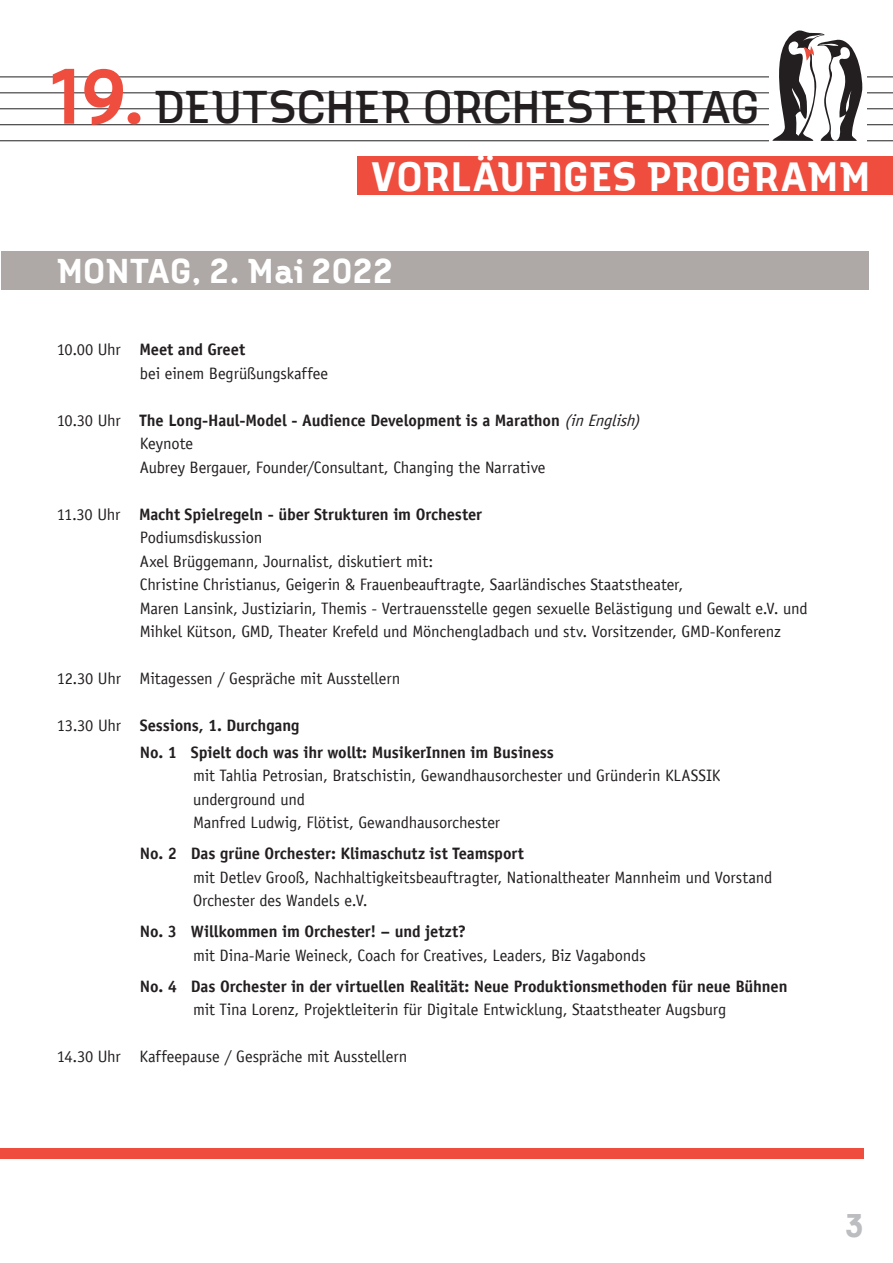
<style>
.page{position:relative;width:893px;height:1263px;background:#fff}
.page>*{position:absolute;margin:0;border:0;box-sizing:border-box;transform-origin:0 0}
.t1{font:600 72px "Envy";color:#ef4d3d}
.t2{font:42px "Envy";letter-spacing:-.01em;color:#231f20}
.t3{font:700 37.5px "Envy";letter-spacing:-.02em;color:#fff}
.t4{font:700 31.5px "Envy";letter-spacing:-.025em;color:#fff}
.t5{font:700 30px "Envy";color:#bcbdc0}
.t6{font:16.5px "Officina Sans LT";letter-spacing:-.01em;color:#231f20}
.t7{font:700 16.5px "Officina Sans LT";letter-spacing:-.005em;color:#231f20}
.s1{font-weight:400}
.s2{font-weight:400;font-style:italic}
</style>
<div class="page">
<div style="left:357px;top:157px;width:536px;height:38px;background:#ef4d3d"></div>
<hr style="left:0;top:77px;width:893px;height:1px;background:#231f20">
<hr style="left:0;top:93px;width:893px;height:1px;background:#231f20">
<hr style="left:0;top:109px;width:893px;height:1px;background:#231f20">
<hr style="left:0;top:124px;width:893px;height:1px;background:#231f20">
<hr style="left:0;top:141px;width:893px;height:1px;background:#231f20">
<div style="left:770px;top:27px;width:97px;height:115px;background:#fff"></div>
<svg style="left:772px;top:30px;width:90px;height:111px"></svg>
<div style="left:1px;top:252px;width:867px;height:38px;background:#aea8a6"></div>
<div style="left:0;top:1148px;width:863px;height:10px;background:#ef4d3d"></div>
<p class="t1" style="left:46px;top:48px;width:99px">19.</p>
<p class="t2" style="left:153px;top:79px;width:609px">DEUTSCHER ORCHESTERTAG</p>
<p class="t3" style="left:370px;top:151px;width:503px">VORLÄUFIGES PROGRAMM</p>
<p class="t4" style="left:56px;top:250px;width:338px">MONTAG, 2. Mai 2022</p>
<p class="t7" style="left:57px;top:339px;width:190px"><span class="s1">10.00 Uhr</span> Meet and Greet</p>
<p class="t6" style="left:140px;top:363px;width:190px">bei einem Begrüßungskaffee</p>
<p class="t7" style="left:57px;top:410px;width:589px"><span class="s1">10.30 Uhr</span> The Long-Haul-Model - Audience Development is a Marathon <span class="s2">(inEnglish)</span></p>
<p class="t6" style="left:140px;top:434px;width:55px">Keynote</p>
<p class="t6" style="left:140px;top:457px;width:407px">Aubrey Bergauer, Founder/Consultant, Changing the Narrative</p>
<p class="t7" style="left:57px;top:504px;width:427px"><span class="s1">11.30 Uhr</span> Macht Spielregeln - über Strukturen im Orchester</p>
<p class="t6" style="left:140px;top:528px;width:124px">Podiumsdiskussion</p>
<p class="t6" style="left:140px;top:551px;width:295px">Axel Brüggemann, Journalist, diskutiert mit:</p>
<p class="t6" style="left:140px;top:575px;width:545px">Christine Christianus, Geigerin &amp; Frauenbeauftragte, Saarländisches Staatstheater,</p>
<p class="t6" style="left:140px;top:598px;width:669px">Maren Lansink, Justiziarin, Themis - Vertrauensstelle gegen sexuelle Belästigung und Gewalt e.V. und</p>
<p class="t6" style="left:140px;top:622px;width:642px">Mihkel Kütson, GMD, Theater Krefeld und Mönchengladbach und stv. Vorsitzender, GMD-Konferenz</p>
<p class="t6" style="left:57px;top:669px;width:345px">12.30 Uhr Mitagessen / Gespräche mit Ausstellern</p>
<p class="t7" style="left:57px;top:715px;width:244px"><span class="s1">13.30 Uhr</span> Sessions, 1. Durchgang</p>
<p class="t7" style="left:140px;top:742px;width:415px">No. 1 Spielt doch was ihr wollt: MusikerInnen im Business</p>
<p class="t6" style="left:193px;top:766px;width:529px">mit Tahlia Petrosian, Bratschistin, Gewandhausorchester und Gründerin KLASSIK</p>
<p class="t6" style="left:193px;top:789px;width:114px">underground und</p>
<p class="t6" style="left:193px;top:813px;width:309px">Manfred Ludwig, Flötist, Gewandhausorchester</p>
<p class="t7" style="left:140px;top:843px;width:386px">No. 2 Das grüne Orchester: Klimaschutz ist Teamsport</p>
<p class="t6" style="left:193px;top:867px;width:581px">mit Detlev Grooß, Nachhaltigkeitsbeauftragter, Nationaltheater Mannheim und Vorstand</p>
<p class="t6" style="left:193px;top:891px;width:176px">Orchester des Wandels e.V.</p>
<p class="t7" style="left:140px;top:921px;width:328px">No. 3 Willkommen im Orchester! – und jetzt?</p>
<p class="t6" style="left:193px;top:945px;width:454px">mit Dina-Marie Weineck, Coach for Creatives, Leaders, Biz Vagabonds</p>
<p class="t7" style="left:140px;top:976px;width:649px">No. 4 Das Orchester in der virtuellen Realität: Neue Produktionsmethoden für neue Bühnen</p>
<p class="t6" style="left:193px;top:1000px;width:535px">mit Tina Lorenz, Projektleiterin für Digitale Entwicklung, Staatstheater Augsburg</p>
<p class="t6" style="left:57px;top:1047px;width:352px">14.30 Uhr Kaffeepause / Gespräche mit Ausstellern</p>
<p class="t5" style="left:843px;top:1205px;width:23px">3</p>
</div>
